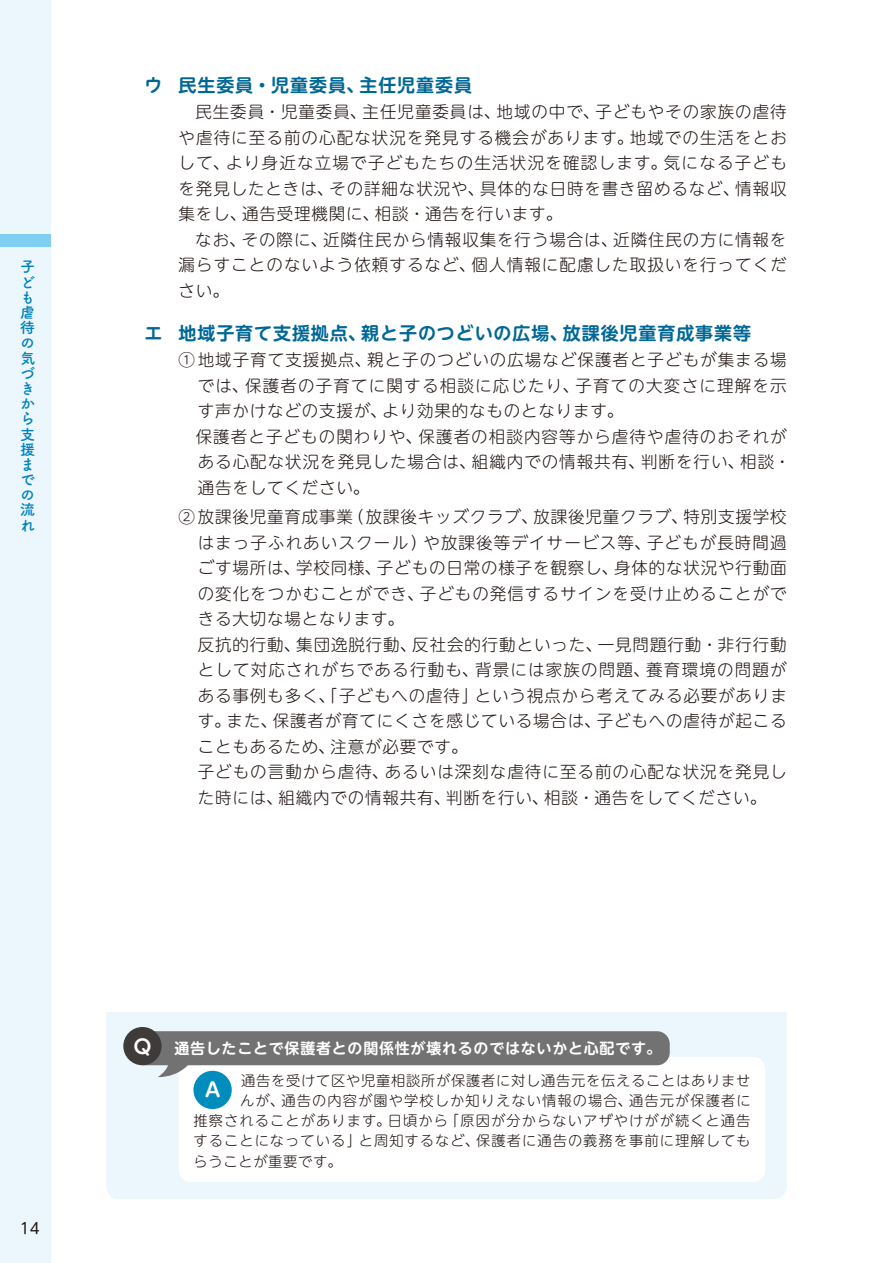
<style>
.page{position:relative;width:893px;height:1263px;background:#fff}
.page>*{position:absolute;margin:0;border:0;box-sizing:border-box;transform-origin:0 0}
.t1{font:700 19.5px "UD Shin M Go Pr 6 N De";color:#fff}
.t2{font:700 18px "UD Shin M Go Pr 6 N De";letter-spacing:.05em;color:#006896}
.t3{font:300 16.5px/25.5px "UD Shin M Go Pr 6 N";letter-spacing:.06em;color:#231916}
.t4{font:700 15px "UD Shin M Go Pr 6 N De";letter-spacing:.05em;color:#fff}
.t5{font:700 15px/15.1px "Tsuku A Rd Gothic";color:#0082bb}
.t6{font:15px "UD Shin M Go Pr 6 N";color:#231916}
.t7{font:300 14.25px "UD Shin M Go Pr 6 N";letter-spacing:.075em;color:#231916}
.t8{font:300 14.25px "UD Shin M Go Pr 6 N";letter-spacing:.055em;color:#231916}
.t9{font:300 14.25px "UD Shin M Go Pr 6 N";letter-spacing:.05em;color:#231916}
.s1{font-size:19.5px}
</style>
<div class="page">
<div style="left:0;top:0;width:51px;height:1263px;background:#ebf6fd"></div>
<div style="left:106px;top:1012px;width:681px;height:187px;background:#ebf6fd"></div>
<div style="left:179px;top:1057px;width:586px;height:125px;background:#fff;border-radius:13px"></div>
<div style="left:193px;top:1071px;width:39px;height:38px;background:#008dbd;border-radius:50%"></div>
<div style="left:123px;top:1027px;width:39px;height:38px;background:#3f3b3a;border-radius:50%"></div>
<svg style="left:142px;top:1031px;width:528px;height:46px"></svg>
<div style="left:0;top:234px;width:51px;height:13px;background:#7fcef4"></div>
<p class="t5" style="left:20px;top:258px;width:16px">子ども虐待の気づきから支援までの流れ</p>
<p class="t6" style="left:20px;top:1215px;width:21px">14</p>
<p class="t2" style="left:145px;top:70px;width:329px">ウ 民生委員・児童委員、主任児童委員</p>
<p class="t3" style="left:179px;top:98px;width:610px">　民生委員・児童委員、主任児童委員は、地域の中で、子どもやその家族の虐待や虐待に至る前の心配な状況を発見する機会があります。地域での生活をとおして、より身近な立場で子どもたちの生活状況を確認します。気になる子どもを発見したときは、その詳細な状況や、具体的な日時を書き留めるなど、情報収集をし、通告受理機関に、相談・通告を行います。<br>　なお、その際に、近隣住民から情報収集を行う場合は、近隣住民の方に情報を漏らすことのないよう依頼するなど、個人情報に配慮した取扱いを行ってください。</p>
<p class="t2" style="left:145px;top:318px;width:608px">エ 地域子育て支援拠点、親と子のつどいの広場、放課後児童育成事業等</p>
<p class="t3" style="left:179px;top:346px;width:610px">① 地域子育て支援拠点、親と子のつどいの広場など保護者と子どもが集まる場</p>
<p class="t3" style="left:198px;top:372px;width:590px">では、保護者の子育てに関する相談に応じたり、子育ての大変さに理解を示</p>
<p class="t3" style="left:198px;top:397px;width:427px">す声かけなどの支援が、より効果的なものとなります。</p>
<p class="t3" style="left:179px;top:423px;width:610px">　保護者と子どもの関わりや、保護者の相談内容等から虐待や虐待のおそれが</p>
<p class="t3" style="left:198px;top:448px;width:594px">ある心配な状況を発見した場合は、組織内での情報共有、判断を行い、相談・</p>
<p class="t3" style="left:198px;top:474px;width:173px">通告をしてください。</p>
<p class="t3" style="left:198px;top:503px;width:591px;text-indent:-19px">② 放課後児童育成事業（放課後キッズクラブ、放課後児童クラブ、特別支援学校はまっ子ふれあいスクール）や放課後等デイサービス等、子どもが長時間過ごす場所は、学校同様、子どもの日常の様子を観察し、身体的な状況や行動面の変化をつかむことができ、子どもの発信するサインを受け止めることができる大切な場となります。<br>反抗的行動、集団逸脱行動、反社会的行動といった、一見問題行動・非行行動として対応されがちである行動も、背景には家族の問題、養育環境の問題がある事例も多く、「子どもへの虐待」という視点から考えてみる必要があります。また、保護者が育てにくさを感じている場合は、子どもへの虐待が起こることもあるため、注意が必要です。<br>子どもの言動から虐待、あるいは深刻な虐待に至る前の心配な状況を発見した時には、組織内での情報共有、判断を行い、相談・通告をしてください。</p>
<p class="t4" style="left:133px;top:1035px;width:529px"><span class="s1">Q</span> 通告したことで保護者との関係性が壊れるのではないかと心配です。</p>
<p class="t8" style="left:241px;top:1068px;width:511px">通告を受けて区や児童相談所が保護者に対し通告元を伝えることはありませ</p>
<p class="t7" style="left:240px;top:1089px;width:512px">んが、通告の内容が園や学校しか知りえない情報の場合、通告元が保護者に</p>
<p class="t7" style="left:193px;top:1109px;width:558px">推察されることがあります。日頃から「原因が分からないアザやけがが続くと通告</p>
<p class="t7" style="left:193px;top:1129px;width:559px">することになっている」と周知するなど、保護者に通告の義務を事前に理解しても</p>
<p class="t9" style="left:193px;top:1149px;width:150px">らうことが重要です。</p>
<p class="t1" style="left:205px;top:1073px;width:17px">A</p>
</div>
